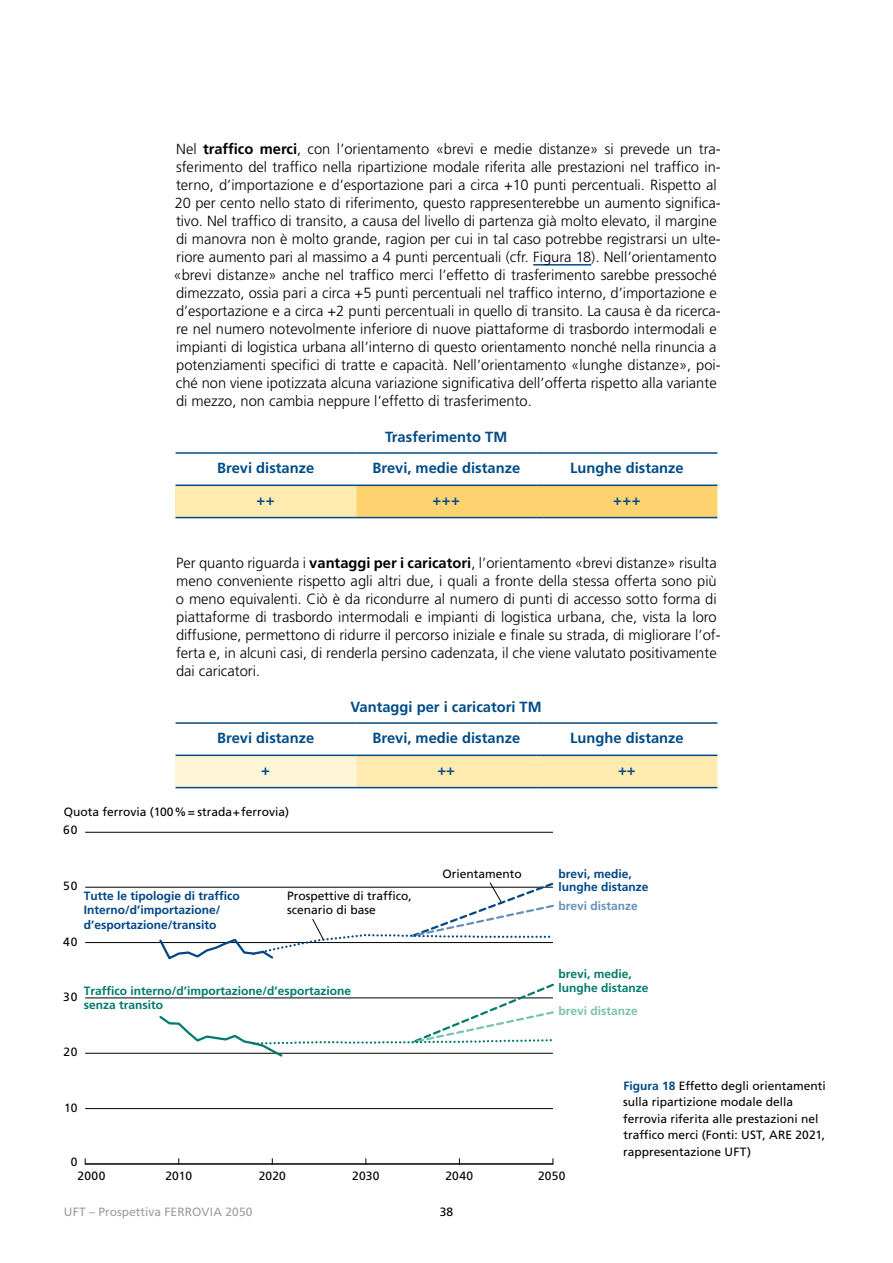
<style>
.page{position:relative;width:893px;height:1263px;background:#fff}
.page>*{position:absolute;margin:0;border:0;box-sizing:border-box;transform-origin:0 0}
.HZ_Neu_Lauftext{font:300 14.7px/18px "Frutiger LT Pro";color:#000}
.HZ_Neu_Tabelle_Titel{font:700 14.7px "Frutiger LT Pro";color:#004b87}
.t1{font:12px/16.5px "Frutiger LT Pro";color:#000}
.t2{font:700 12px/14.4px "Frutiger LT Pro";color:#004687}
.t3{font:700 12px/14.4px "Frutiger LT Pro";color:#007a6c}
.t4{font:12px "Frutiger LT Pro";color:#9d9d9c}
.t5{font:12px "Frutiger LT Std";letter-spacing:.065em;color:#000}
.t6{font:700 12px "Frutiger LT Pro";color:#6690b7}
.t7{font:700 12px "Frutiger LT Pro";color:#78c5a7}
.s1{font-weight:700}
.s2{font-weight:700;color:#004b87}
</style>
<div class="page">
<hr style="left:533px;top:264px;width:58px;height:2px;background:#004b87">
<div style="left:176px;top:485px;width:180px;height:33px;background:#ffebaf"></div>
<div style="left:356px;top:486px;width:361px;height:31px;background:#ffd270"></div>
<hr style="left:176px;top:484px;width:180px;height:2px;background:#004b87">
<hr style="left:356px;top:484px;width:181px;height:2px;background:#004b87">
<hr style="left:537px;top:484px;width:180px;height:2px;background:#004b87">
<hr style="left:176px;top:517px;width:180px;height:1px;background:#004b87">
<hr style="left:356px;top:517px;width:181px;height:1px;background:#004b87">
<hr style="left:537px;top:517px;width:180px;height:1px;background:#004b87">
<hr style="left:176px;top:452px;width:180px;height:2px;background:#004b87">
<hr style="left:356px;top:452px;width:181px;height:2px;background:#004b87">
<hr style="left:537px;top:452px;width:180px;height:2px;background:#004b87">
<div style="left:176px;top:755px;width:180px;height:33px;background:#fff5d7"></div>
<div style="left:356px;top:756px;width:361px;height:31px;background:#ffebaf"></div>
<hr style="left:176px;top:754px;width:180px;height:2px;background:#004b87">
<hr style="left:356px;top:754px;width:181px;height:2px;background:#004b87">
<hr style="left:537px;top:754px;width:180px;height:2px;background:#004b87">
<hr style="left:176px;top:787px;width:180px;height:1px;background:#004b87">
<hr style="left:356px;top:787px;width:181px;height:1px;background:#004b87">
<hr style="left:537px;top:787px;width:180px;height:1px;background:#004b87">
<hr style="left:176px;top:722px;width:180px;height:2px;background:#004b87">
<hr style="left:356px;top:722px;width:181px;height:2px;background:#004b87">
<hr style="left:537px;top:722px;width:180px;height:2px;background:#004b87">
<hr style="left:85px;top:1163px;width:468px;height:2px;background:#000">
<hr style="left:85px;top:942px;width:468px;height:1px;background:#000">
<hr style="left:85px;top:998px;width:468px;height:1px;background:#000">
<hr style="left:85px;top:887px;width:468px;height:1px;background:#000">
<hr style="left:85px;top:832px;width:468px;height:1px;background:#000">
<hr style="left:85px;top:1053px;width:468px;height:1px;background:#000">
<hr style="left:85px;top:1108px;width:468px;height:1px;background:#000">
<svg style="left:157px;top:983px;width:397px;height:74px"></svg>
<svg style="left:157px;top:882px;width:397px;height:78px"></svg>
<p class="HZ_Neu_Lauftext" style="left:174px;top:140px;width:549px">Nel <span class="s1">traffico merci</span>, con l’orientamento «brevi e medie distanze» si prevede un tra&shy;sferimento del traffico nella ripartizione modale riferita alle prestazioni nel traffico in&shy;terno, d’importazione e d’esportazione pari a circa +10 punti percentuali. Rispetto al 20 per cento nello stato di riferimento, questo rappresenterebbe un aumento significa&shy;tivo. Nel traffico di transito, a causa del livello di partenza già molto elevato, il margine di manovra non è molto grande, ragion per cui in tal caso potrebbe registrarsi un ulte&shy;riore aumento pari al massimo a 4 punti percentuali (cfr. Figura 18). Nell’orientamento «brevi distanze» anche nel traffico merci l’effetto di trasferimento sarebbe pressoché dimezzato, ossia pari a circa +5 punti percentuali nel traffico interno, d’importazione e d’esportazione e a circa +2 punti percentuali in quello di transito. La causa è da ricerca&shy;re nel numero notevolmente inferiore di nuove piattaforme di trasbordo intermodali e impianti di logistica urbana all’interno di questo orientamento nonché nella rinuncia a potenziamenti specifici di tratte e capacità. Nell’orientamento «lunghe distanze», poi&shy;ché non viene ipotizzata alcuna variazione significativa dell’offerta rispetto alla variante di mezzo, non cambia neppure l’effetto di trasferimento.</p>
<p class="HZ_Neu_Tabelle_Titel" style="left:385px;top:428px;width:124px">Trasferimento TM</p>
<p class="HZ_Neu_Tabelle_Titel" style="left:217px;top:459px;width:98px">Brevi distanze</p>
<p class="HZ_Neu_Tabelle_Titel" style="left:373px;top:459px;width:149px">Brevi, medie distanze</p>
<p class="HZ_Neu_Tabelle_Titel" style="left:570px;top:459px;width:115px">Lunghe distanze</p>
<p class="HZ_Neu_Tabelle_Titel" style="left:257px;top:491px;width:20px">++</p>
<p class="HZ_Neu_Tabelle_Titel" style="left:432px;top:491px;width:29px">+++</p>
<p class="HZ_Neu_Tabelle_Titel" style="left:613px;top:491px;width:29px">+++</p>
<p class="HZ_Neu_Lauftext" style="left:176px;top:554px;width:546px">Per quanto riguarda i <span class="s1">vantaggi per i caricatori</span>, l’orientamento «brevi distanze» risulta meno conveniente rispetto agli altri due, i quali a fronte della stessa offerta sono più o meno equivalenti. Ciò è da ricondurre al numero di punti di accesso sotto forma di piattaforme di trasbordo intermodali e impianti di logistica urbana, che, vista la loro diffusione, permettono di ridurre il percorso iniziale e finale su strada, di migliorare l’of&shy;ferta e, in alcuni casi, di renderla persino cadenzata, il che viene valutato positivamente dai caricatori.</p>
<p class="HZ_Neu_Tabelle_Titel" style="left:351px;top:698px;width:193px">Vantaggi per i caricatori TM</p>
<p class="HZ_Neu_Tabelle_Titel" style="left:217px;top:729px;width:98px">Brevi distanze</p>
<p class="HZ_Neu_Tabelle_Titel" style="left:373px;top:729px;width:149px">Brevi, medie distanze</p>
<p class="HZ_Neu_Tabelle_Titel" style="left:570px;top:729px;width:115px">Lunghe distanze</p>
<p class="HZ_Neu_Tabelle_Titel" style="left:261px;top:761px;width:10px">+</p>
<p class="HZ_Neu_Tabelle_Titel" style="left:437px;top:761px;width:19px">++</p>
<p class="HZ_Neu_Tabelle_Titel" style="left:618px;top:761px;width:19px">++</p>
<p class="t1" style="left:64px;top:803px;width:227px">Quota ferrovia (100%= strada+ferrovia)</p>
<p class="t5" style="left:63px;top:823px;width:16px">60</p>
<p class="t5" style="left:63px;top:879px;width:16px">50</p>
<p class="t2" style="left:84px;top:889px;width:158px">Tutte le tipologie di traffico<br>Interno/d’importazione/ d’esportazione/transito</p>
<p class="t5" style="left:63px;top:934px;width:16px">40</p>
<p class="t1" style="left:287px;top:889px;width:126px;line-height:13.8px">Prospettive di traffico, scenario di base</p>
<p class="t3" style="left:84px;top:983px;width:269px">Traffico interno/d’importazione/d’esportazione senza transito</p>
<p class="t5" style="left:63px;top:990px;width:16px">30</p>
<p class="t5" style="left:63px;top:1045px;width:15px">20</p>
<p class="t5" style="left:64px;top:1100px;width:15px">10</p>
<p class="t5" style="left:71px;top:1154px;width:8px">0</p>
<p class="t1" style="left:442px;top:865px;width:81px">Orientamento</p>
<p class="t2" style="left:559px;top:866px;width:92px;line-height:13.8px">brevi, medie, lunghe distanze</p>
<p class="t6" style="left:559px;top:898px;width:81px">brevi distanze</p>
<p class="t3" style="left:559px;top:967px;width:92px;line-height:13.8px">brevi, medie, lunghe distanze</p>
<p class="t7" style="left:559px;top:1003px;width:81px">brevi distanze</p>
<p class="t1" style="left:623px;top:1077px;width:204px"><span class="s2">Figura 18</span> Effetto degli orientamenti sulla ripartizione modale della ferrovia riferita alle prestazioni nel traffico merci (Fonti: UST, ARE 2021, rappresentazione UFT)</p>
<p class="t1" style="left:78px;top:1168px;width:29px">2000</p>
<p class="t1" style="left:165px;top:1168px;width:28px">2010</p>
<p class="t1" style="left:259px;top:1168px;width:29px">2020</p>
<p class="t1" style="left:352px;top:1168px;width:29px">2030</p>
<p class="t1" style="left:445px;top:1168px;width:29px">2040</p>
<p class="t1" style="left:538px;top:1168px;width:29px">2050</p>
<p class="t4" style="left:64px;top:1205px;width:190px">UFT – Prospettiva FERROVIA 2050</p>
<p class="t1" style="left:440px;top:1203px;width:15px">38</p>
</div>
